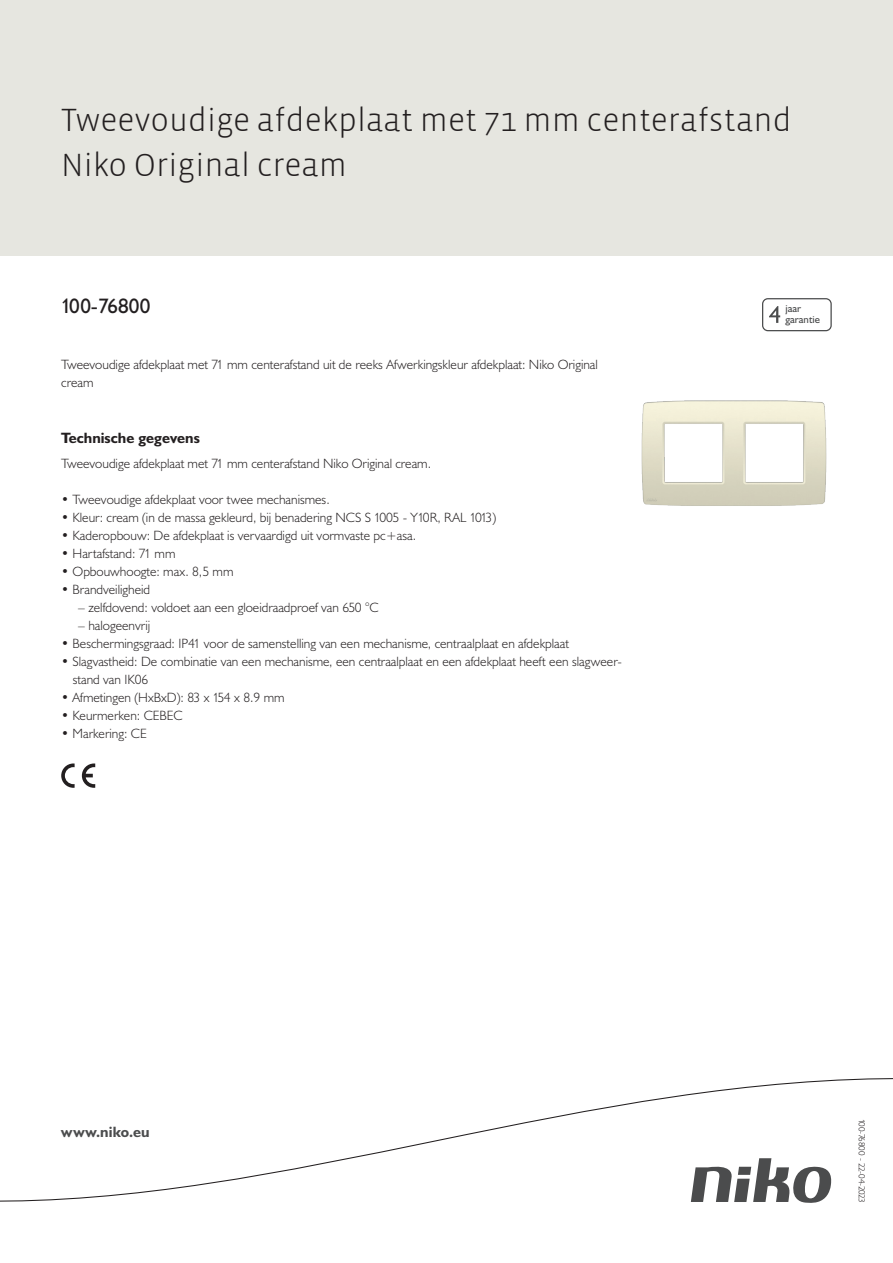
<style>
.page{position:relative;width:893px;height:1263px;background:#fff}
.page>*{position:absolute;margin:0;border:0;box-sizing:border-box;transform-origin:0 0}
.Title_datasheets{font:300 33px/45px "Vista Sans";color:#231f20}
.Article_number{font:21px "Humanist 521 BT";color:#231f20}
.Titles_parts{font:700 15px "Humanist 521 BT";color:#231f20}
.titel_afbeelding{font:700 15px "Humanist 521 BT";letter-spacing:.005em;color:#4b4c4d}
.USP_Bullets{font:300 13.5px/18px "Humanist 521 BT";color:#231f20}
.Platte_tekst_CAB{font:300 13.5px/18px "Humanist 521 BT";color:#231f20}
.USP_Bullets_level_2{font:300 13.5px "Humanist 521 BT";color:#231f20}
.t1{font:10.8px/10.8px "Humanist 521 BT";color:#4b4c4d}
.Revision{font:300 9px "Humanist 521 BT";letter-spacing:-.03em;color:#231f20}
</style>
<div class="page">
<div style="left:0;top:0;width:893px;height:255px;background:#e6e6e0"></div>
<svg style="left:82px;top:763px;width:13px;height:25px"></svg>
<svg style="left:61px;top:763px;width:14px;height:25px"></svg>
<svg style="left:762px;top:298px;width:70px;height:33px"></svg>
<svg style="left:0;top:1078px;width:893px;height:125px"></svg>
<img style="left:641px;top:400px;width:186px;height:106px">
<p class="Title_datasheets" style="left:61px;top:98px;width:732px">Tweevoudige afdekplaat met 71 mm centerafstand<br>Niko Original cream</p>
<p class="Article_number" style="left:61px;top:293px;width:91px">100-76800</p>
<p class="t1" style="left:785px;top:303px;width:36px">jaar garantie</p>
<p class="Platte_tekst_CAB" style="left:61px;top:355px;width:538px">Tweevoudige afdekplaat met 71 mm centerafstand uit de reeks Afwerkingskleur afdekplaat: Niko Original cream</p>
<p class="Titles_parts" style="left:61px;top:429px;width:140px">Technische gegevens</p>
<p class="Platte_tekst_CAB" style="left:61px;top:454px;width:371px">Tweevoudige afdekplaat met 71 mm centerafstand Niko Original cream.</p>
<p class="USP_Bullets" style="left:61px;top:490px;width:270px">• Tweevoudige afdekplaat voor twee mechanismes.</p>
<p class="USP_Bullets" style="left:61px;top:508px;width:436px">• Kleur: cream (in de massa gekleurd, bij benadering NCS S 1005 - Y10R, RAL 1013)</p>
<p class="USP_Bullets" style="left:61px;top:526px;width:356px">• Kaderopbouw: De afdekplaat is vervaardigd uit vormvaste pc+asa.</p>
<p class="USP_Bullets" style="left:61px;top:544px;width:116px">• Hartafstand: 71 mm</p>
<p class="USP_Bullets" style="left:61px;top:562px;width:174px">• Opbouwhoogte: max. 8,5 mm</p>
<p class="USP_Bullets" style="left:61px;top:580px;width:91px">• Brandveiligheid</p>
<p class="USP_Bullets_level_2" style="left:78px;top:599px;width:302px">– zelfdovend: voldoet aan een gloeidraadproef van 650 °C</p>
<p class="USP_Bullets_level_2" style="left:78px;top:617px;width:73px">– halogeenvrij</p>
<p class="USP_Bullets" style="left:61px;top:634px;width:509px">• Beschermingsgraad: IP41 voor de samenstelling van een mechanisme, centraalplaat en afdekplaat</p>
<p class="USP_Bullets" style="left:73px;top:652px;width:550px;text-indent:-12px">• Slagvastheid: De combinatie van een mechanisme, een centraalplaat en een afdekplaat heeft een slagweer&shy;stand van IK06</p>
<p class="USP_Bullets" style="left:61px;top:688px;width:225px">• Afmetingen (HxBxD): 83 x 154 x 8.9 mm</p>
<p class="USP_Bullets" style="left:61px;top:706px;width:123px">• Keurmerken: CEBEC</p>
<p class="USP_Bullets" style="left:61px;top:724px;width:87px">• Markering: CE</p>
<p class="titel_afbeelding" style="left:61px;top:1122px;width:90px">www.niko.eu</p>
<p class="Revision" style="left:868px;top:1119px;width:85px;rotate:90deg">100-76800 - 22-04-2023</p>
</div>
